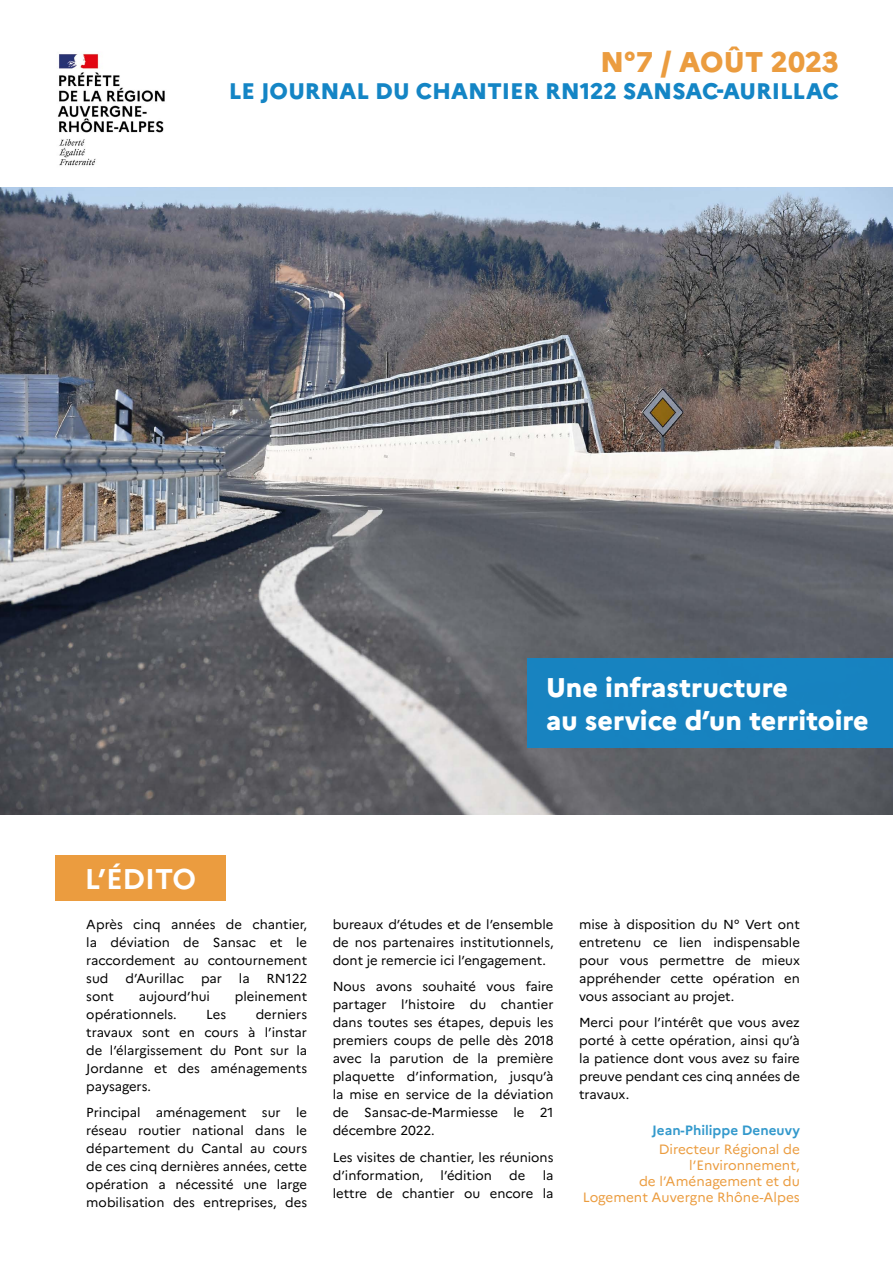
<style>
.page{position:relative;width:893px;height:1263px;background:#fff}
.page>*{position:absolute;margin:0;border:0;box-sizing:border-box;transform-origin:0 0}
.t1{font:800 28.5px "Marianne";color:#eb9c3f}
.t2{font:700 28.5px "Marianne";color:#fff}
.t3{font:800 27px/32.4px "Marianne";color:#fff}
.t4{font:800 22.5px "Marianne";color:#1485c5}
.t5{font:13.5px/16.2px "Marianne";color:#eb9c3f;text-align:right}
.t6{font:700 13.5px "Marianne";color:#39c}
.t7{font:13.05px/18px "Marianne";color:#000;text-align:justify}
</style>
<div class="page">
<img style="left:0;top:187px;width:893px;height:627px">
<div style="left:527px;top:658px;width:366px;height:90px;background:#1485c5"></div>
<img style="left:57px;top:53px;width:108px;height:113px">
<div style="left:55px;top:856px;width:171px;height:45px;background:#eb9c3f"></div>
<h1 class="t1" style="left:600px;top:45px;width:240px">N°7 / AOÛT 2023</h1>
<h3 class="t4" style="left:229px;top:78px;width:612px">LE JOURNAL DU CHANTIER RN122 SANSAC-AURILLAC</h3>
<h2 class="t3" style="left:546px;top:671px;width:324px">Une infrastructure<br>au service d’un territoire</h2>
<h1 class="t2" style="left:85px;top:861px;width:113px">L’ÉDITO</h1>
<p class="t7" style="left:86px;top:915px;width:222px">Après cinq années de chantier, la déviation de Sansac et le raccordement au contournement sud</p>
<p class="t7" style="left:125px;top:969px;width:60px">d’Aurillac</p>
<p class="t7" style="left:201px;top:969px;width:23px">par</p>
<p class="t7" style="left:239px;top:969px;width:12px">la</p>
<p class="t7" style="left:267px;top:969px;width:42px">RN122</p>
<p class="t7" style="left:86px;top:987px;width:29px">sont</p>
<p class="t7" style="left:139px;top:987px;width:73px">aujourd’hui</p>
<p class="t7" style="left:235px;top:987px;width:74px">pleinement</p>
<p class="t7" style="left:86px;top:1005px;width:92px">opérationnels.</p>
<p class="t7" style="left:206px;top:1005px;width:22px">Les</p>
<p class="t7" style="left:86px;top:1005px;width:222px;text-indent:169px">derniers travaux sont en cours à l’instar de l’élargissement du Pont sur la Jordanne et des aménagements paysagers.</p>
<p class="t7" style="left:86px;top:1103px;width:222px">Principal aménagement sur le réseau routier national dans le département du Cantal au cours de ces cinq dernières années, cette opération a nécessité une large mobilisation des entreprises, des</p>
<p class="t7" style="left:333px;top:915px;width:222px">bureaux d’études et de l’ensemble de nos partenaires institutionnels, dont je remercie ici l’engagement.</p>
<p class="t7" style="left:333px;top:977px;width:222px">Nous avons souhaité vous faire partager l’histoire du chantier dans toutes ses étapes, depuis les premiers coups de pelle dès 2018 avec la parution de la première plaquette d’information, jusqu’à la mise en service de la déviation de Sansac-de-Marmiesse le 21 décembre 2022.</p>
<p class="t7" style="left:333px;top:1148px;width:222px">Les visites de chantier, les réunions d’information,</p>
<p class="t7" style="left:441px;top:1166px;width:53px">l’édition</p>
<p class="t7" style="left:509px;top:1166px;width:18px">de</p>
<p class="t7" style="left:333px;top:1166px;width:222px;text-align:right">la<br>lettre de chantier ou encore la</p>
<p class="t7" style="left:579px;top:915px;width:222px">mise à disposition du N° Vert ont entretenu ce lien indispensable pour vous permettre de mieux appréhender cette opération en vous associant au projet.</p>
<p class="t7" style="left:579px;top:1013px;width:222px">Merci pour l’intérêt que vous avez porté à cette opération, ainsi qu’à la patience dont vous avez su faire preuve pendant ces cinq années de travaux.</p>
<p class="t6" style="left:652px;top:1122px;width:149px">Jean-Philippe Deneuvy</p>
<p class="t5" style="left:583px;top:1141px;width:219px">Directeur Régional de l’Environnement,<br>de l’Aménagement et du<br>Logement Auvergne Rhône-Alpes</p>
</div>
